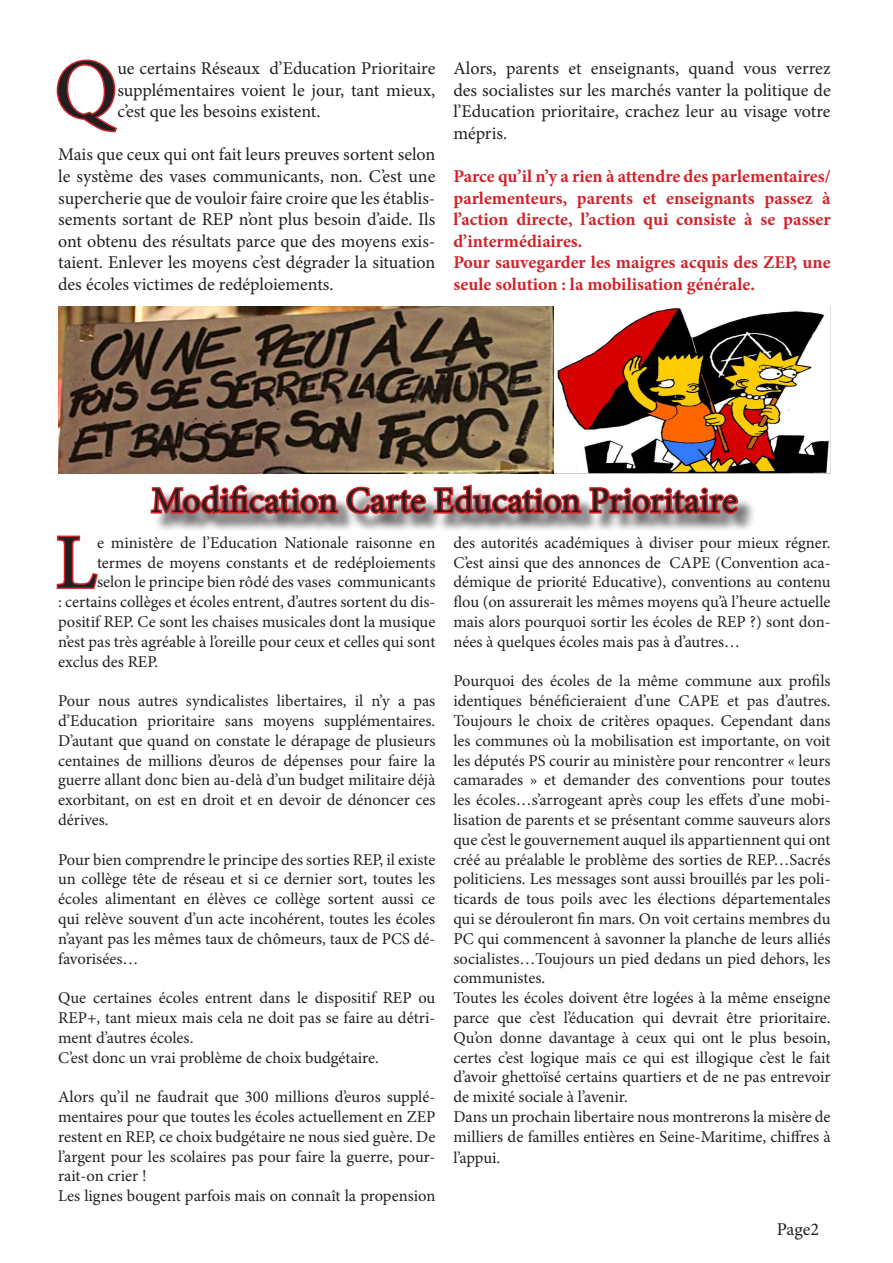
<style>
.page{position:relative;width:893px;height:1263px;background:#fff}
.page>*{position:absolute;margin:0;border:0;box-sizing:border-box;transform-origin:0 0}
.t1{font:84.45px "Minion Pro";color:#231f20}
.t2{font:77.4px "Minion Pro";color:#231f20}
.t3{font:36px "Minion Pro";color:#231f20}
.t4{font:18px/21.6px "Minion Pro";color:#231f20;text-align:justify}
.t5{font:700 18px/21.6px "Minion Pro";color:#d1232a;text-align:justify}
.t6{font:16.5px/19.8px "Minion Pro";color:#231f20;text-align:justify}
</style>
<div class="page">
<svg style="left:56px;top:59px;width:61px;height:74px"></svg>
<img style="left:58px;top:306px;width:773px;height:167px">
<div style="left:153px;top:487px;width:603px;height:46px;background:#231f20;opacity:.75"></div>
<img style="left:149px;top:377px;width:591px;height:140px">
<svg style="left:56px;top:535px;width:42px;height:54px"></svg>
<p class="t1" style="left:54px;top:34px;width:64px">Q</p>
<p class="t4" style="left:117px;top:58px;width:320px">ue certains Réseaux d’Education Prioritaire supplémentaires voient le jour, tant mieux, c’est que les besoins existent.</p>
<p class="t4" style="left:58px;top:144px;width:379px">Mais que ceux qui ont fait leurs preuves sortent selon le système des vases communicants, non. C’est une supercherie que de vouloir faire croire que les établis&shy;sements sortant de REP n’ont plus besoin d’aide. Ils ont obtenu des résultats parce que des moyens exis&shy;taient. Enlever les moyens c’est dégrader la situation des écoles victimes de redéploiements.</p>
<p class="t4" style="left:453px;top:58px;width:379px">Alors, parents et enseignants, quand vous verrez des socialistes sur les marchés vanter la politique de l’Education prioritaire, crachez leur au visage votre mépris.</p>
<p class="t5" style="left:453px;top:165px;width:379px">Parce qu’il n’y a rien à attendre des parlementaires/ parlementeurs, parents et enseignants passez à l’action directe, l’action qui consiste à se passer d’intermédiaires.</p>
<p class="t5" style="left:453px;top:252px;width:379px">Pour sauvegarder les maigres acquis des ZEP, une seule solution : la mobilisation générale.</p>
<p class="t3" style="left:151px;top:476px;width:588px">Modification Carte Education Prioritaire</p>
<p class="t2" style="left:55px;top:511px;width:43px">L</p>
<p class="t6" style="left:97px;top:533px;width:340px">e ministère de l’Education Nationale raisonne en</p>
<p class="t6" style="left:97px;top:552px;width:340px">termes de moyens constants et de redéploiements</p>
<p class="t6" style="left:97px;top:572px;width:340px">selon le principe bien rôdé des vases communicants</p>
<p class="t6" style="left:58px;top:592px;width:379px">: certains collèges et écoles entrent, d’autres sortent du dis-</p>
<p class="t6" style="left:58px;top:612px;width:379px">positif REP. Ce sont les chaises musicales dont la musique</p>
<p class="t6" style="left:58px;top:632px;width:379px">n’est pas très agréable à l’oreille pour ceux et celles qui sont</p>
<p class="t6" style="left:58px;top:651px;width:101px">exclus des REP.</p>
<p class="t6" style="left:58px;top:691px;width:379px">Pour nous autres syndicalistes libertaires, il n’y a pas d’Education prioritaire sans moyens supplémentaires.<br>D’autant que quand on constate le dérapage de plusieurs centaines de millions d’euros de dépenses pour faire la guerre allant donc bien au-delà d’un budget militaire déjà exorbitant, on est en droit et en devoir de dénoncer ces dérives.</p>
<p class="t6" style="left:58px;top:849px;width:379px">Pour bien comprendre le principe des sorties REP, il existe un collège tête de réseau et si ce dernier sort, toutes les écoles alimentant en élèves ce collège sortent aussi ce qui relève souvent d’un acte incohérent, toutes les écoles n’ayant pas les mêmes taux de chômeurs, taux de PCS dé&shy;favorisées…</p>
<p class="t6" style="left:58px;top:988px;width:379px">Que certaines écoles entrent dans le dispositif REP ou REP+, tant mieux mais cela ne doit pas se faire au détri&shy;ment d’autres écoles.</p>
<p class="t6" style="left:58px;top:1047px;width:322px">C’est donc un vrai problème de choix budgétaire.</p>
<p class="t6" style="left:58px;top:1087px;width:379px">Alors qu’il ne faudrait que 300 millions d’euros supplé&shy;mentaires pour que toutes les écoles actuellement en ZEP restent en REP, ce choix budgétaire ne nous sied guère. De l’argent pour les scolaires pas pour faire la guerre, pour&shy;rait-on crier !</p>
<p class="t6" style="left:58px;top:1186px;width:379px">Les lignes bougent parfois mais on connaît la propension</p>
<p class="t6" style="left:453px;top:533px;width:379px">des autorités académiques à diviser pour mieux régner.<br>C’est ainsi que des annonces de CAPE (Convention aca&shy;démique de priorité Educative), conventions au contenu flou (on assurerait les mêmes moyens qu’à l’heure actuelle mais alors pourquoi sortir les écoles de REP ?) sont don&shy;nées à quelques écoles mais pas à d’autres…</p>
<p class="t6" style="left:453px;top:671px;width:379px">Pourquoi des écoles de la même commune aux profils identiques bénéficieraient d’une CAPE et pas d’autres.<br>Toujours le choix de critères opaques. Cependant dans les communes où la mobilisation est importante, on voit les députés PS courir au ministère pour rencontrer « leurs camarades » et demander des conventions pour toutes les écoles…s’arrogeant après coup les effets d’une mobi&shy;lisation de parents et se présentant comme sauveurs alors que c’est le gouvernement auquel ils appartiennent qui ont créé au préalable le problème des sorties de REP…Sacrés politiciens. Les messages sont aussi brouillés par les poli&shy;ticards de tous poils avec les élections départementales qui se dérouleront fin mars. On voit certains membres du PC qui commencent à savonner la planche de leurs alliés socialistes…Toujours un pied dedans un pied dehors, les communistes.</p>
<p class="t6" style="left:453px;top:988px;width:379px">Toutes les écoles doivent être logées à la même enseigne parce que c’est l’éducation qui devrait être prioritaire.<br>Qu’on donne davantage à ceux qui ont le plus besoin, certes c’est logique mais ce qui est illogique c’est le fait d’avoir ghettoïsé certains quartiers et de ne pas entrevoir de mixité sociale à l’avenir.</p>
<p class="t6" style="left:453px;top:1107px;width:379px">Dans un prochain libertaire nous montrerons la misère de milliers de familles entières en Seine-Maritime, chiffres à</p>
<p class="t6" style="left:453px;top:1148px;width:48px">l’appui.</p>
<p class="t4" style="left:777px;top:1218px;width:44px">Page2</p>
</div>
